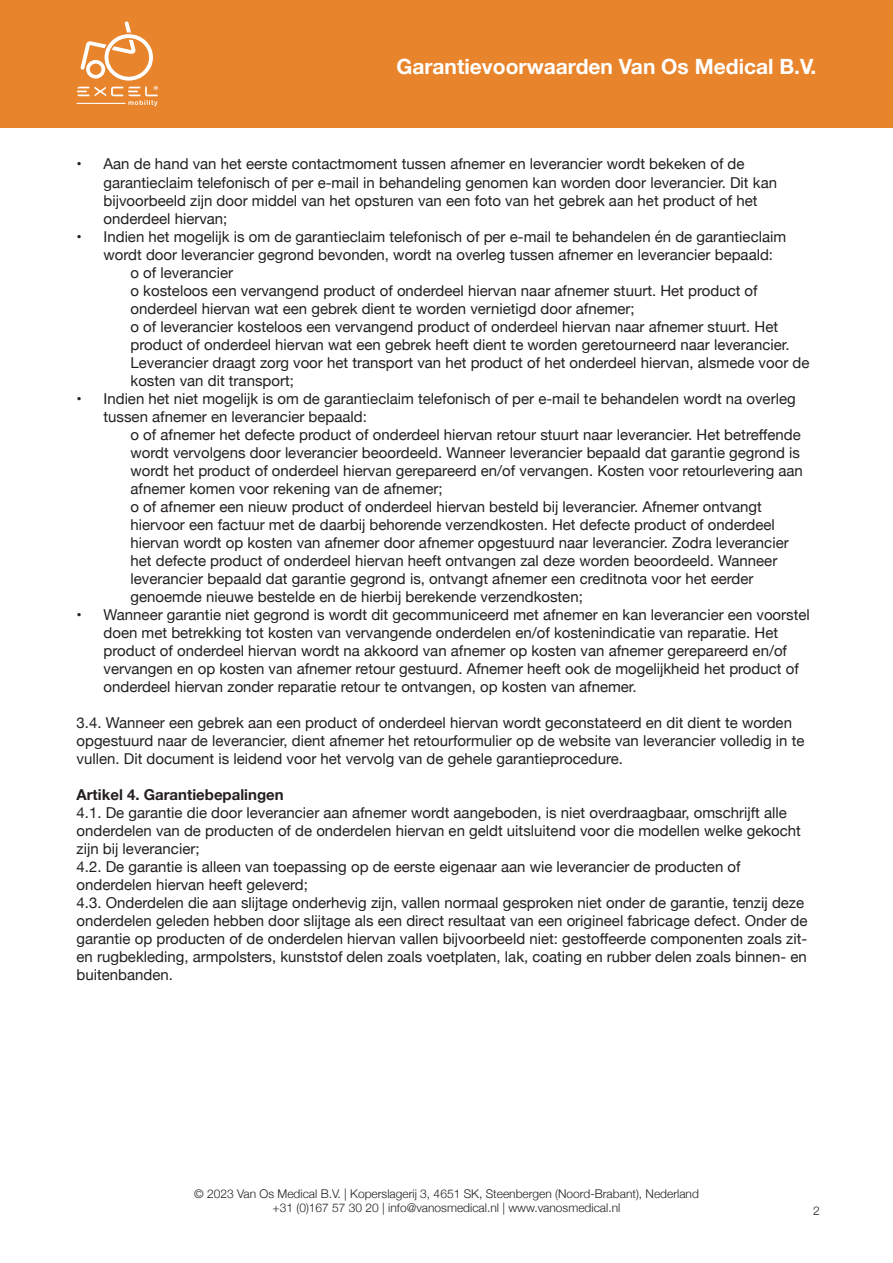
<style>
.page{position:relative;width:893px;height:1263px;background:#fff}
.page>*{position:absolute;margin:0;border:0;box-sizing:border-box;transform-origin:0 0}
.t1{font:700 21px "Helvetica Neue";color:#fff}
.t2{font:15px/18px "Helvetica Neue";color:#231f20}
.t3{font:700 15px "Helvetica Neue";color:#231f20}
.t4{font:300 12px/14.4px "Helvetica Neue";color:#231f20;text-align:center}
</style>
<div class="page">
<div style="left:0;top:0;width:893px;height:128px;background:#e8842b"></div>
<svg style="left:77px;top:21px;width:81px;height:85px"></svg>
<h1 class="t1" style="left:396px;top:50px;width:422px">Garantievoorwaarden Van Os Medical B.V.</h1>
<p class="t2" style="left:104px;top:156px;width:675px;text-indent:-27px">• Aan de hand van het eerste contactmoment tussen afnemer en leverancier wordt bekeken of de garantieclaim telefonisch of per e-mail in behandeling genomen kan worden door leverancier. Dit kan bijvoorbeeld zijn door middel van het opsturen van een foto van het gebrek aan het product of het onderdeel hiervan;</p>
<p class="t2" style="left:104px;top:228px;width:684px;text-indent:-27px">• Indien het mogelijk is om de garantieclaim telefonisch of per e-mail te behandelen én de garantieclaim wordt door leverancier gegrond bevonden, wordt na overleg tussen afnemer en leverancier bepaald:</p>
<p class="t2" style="left:131px;top:264px;width:104px">o of leverancier</p>
<p class="t2" style="left:131px;top:282px;width:629px">o kosteloos een vervangend product of onderdeel hiervan naar afnemer stuurt. Het product of onderdeel hiervan wat een gebrek dient te worden vernietigd door afnemer;</p>
<p class="t2" style="left:131px;top:318px;width:680px">o of leverancier kosteloos een vervangend product of onderdeel hiervan naar afnemer stuurt. Het product of onderdeel hiervan wat een gebrek heeft dient te worden geretourneerd naar leverancier.<br>Leverancier draagt zorg voor het transport van het product of het onderdeel hiervan, alsmede voor de kosten van dit transport;</p>
<p class="t2" style="left:104px;top:390px;width:694px;text-indent:-27px">• Indien het niet mogelijk is om de garantieclaim telefonisch of per e-mail te behandelen wordt na overleg tussen afnemer en leverancier bepaald:</p>
<p class="t2" style="left:131px;top:426px;width:674px">o of afnemer het defecte product of onderdeel hiervan retour stuurt naar leverancier. Het betreffende wordt vervolgens door leverancier beoordeeld. Wanneer leverancier bepaald dat garantie gegrond is wordt het product of onderdeel hiervan gerepareerd en/of vervangen. Kosten voor retourlevering aan afnemer komen voor rekening van de afnemer;</p>
<p class="t2" style="left:131px;top:498px;width:660px">o of afnemer een nieuw product of onderdeel hiervan besteld bij leverancier. Afnemer ontvangt hiervoor een factuur met de daarbij behorende verzendkosten. Het defecte product of onderdeel hiervan wordt op kosten van afnemer door afnemer opgestuurd naar leverancier. Zodra leverancier het defecte product of onderdeel hiervan heeft ontvangen zal deze worden beoordeeld. Wanneer leverancier bepaald dat garantie gegrond is, ontvangt afnemer een creditnota voor het eerder genoemde nieuwe bestelde en de hierbij berekende verzendkosten;</p>
<p class="t2" style="left:104px;top:606px;width:708px;text-indent:-27px">• Wanneer garantie niet gegrond is wordt dit gecommuniceerd met afnemer en kan leverancier een voorstel doen met betrekking tot kosten van vervangende onderdelen en/of kostenindicatie van reparatie. Het product of onderdeel hiervan wordt na akkoord van afnemer op kosten van afnemer gerepareerd en/of vervangen en op kosten van afnemer retour gestuurd. Afnemer heeft ook de mogelijkheid het product of onderdeel hiervan zonder reparatie retour te ontvangen, op kosten van afnemer.</p>
<p class="t2" style="left:77px;top:714px;width:729px">3.4. Wanneer een gebrek aan een product of onderdeel hiervan wordt geconstateerd en dit dient te worden opgestuurd naar de leverancier, dient afnemer het retourformulier op de website van leverancier volledig in te vullen. Dit document is leidend voor het vervolg van de gehele garantieprocedure.</p>
<p class="t3" style="left:77px;top:782px;width:209px">Artikel 4. Garantiebepalingen</p>
<p class="t2" style="left:77px;top:804px;width:726px">4.1. De garantie die door leverancier aan afnemer wordt aangeboden, is niet overdraagbaar, omschrijft alle onderdelen van de producten of de onderdelen hiervan en geldt uitsluitend voor die modellen welke gekocht zijn bij leverancier;</p>
<p class="t2" style="left:77px;top:858px;width:665px">4.2. De garantie is alleen van toepassing op de eerste eigenaar aan wie leverancier de producten of onderdelen hiervan heeft geleverd;</p>
<p class="t2" style="left:77px;top:894px;width:732px">4.3. Onderdelen die aan slijtage onderhevig zijn, vallen normaal gesproken niet onder de garantie, tenzij deze onderdelen geleden hebben door slijtage als een direct resultaat van een origineel fabricage defect. Onder de garantie op producten of de onderdelen hiervan vallen bijvoorbeeld niet: gestoffeerde componenten zoals zit&shy;en rugbekleding, armpolsters, kunststof delen zoals voetplaten, lak, coating en rubber delen zoals binnen- en buitenbanden.</p>
<p class="t4" style="left:194px;top:1186px;width:506px">© 2023 Van Os Medical B.V. | Koperslagerij 3, 4651 SK, Steenbergen (Noord-Brabant), Nederland +31 (0)167 57 30 20 | info@vanosmedical.nl | www.vanosmedical.nl</p>
<p class="t4" style="left:813px;top:1203px;width:8px">2</p>
</div>
